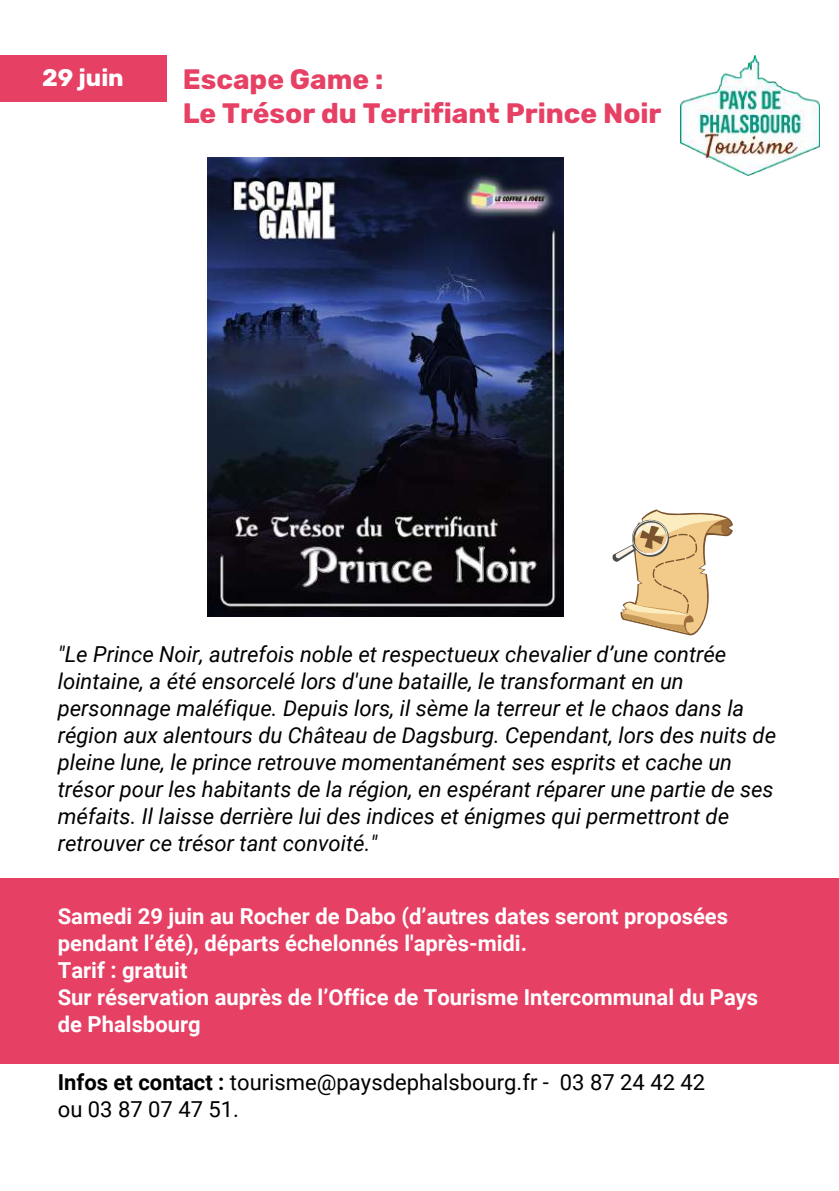
<style>
.page{position:relative;width:839px;height:1191px;background:#fff}
.page>*{position:absolute;margin:0;border:0;box-sizing:border-box;transform-origin:0 0}
.t1{font:700 28px/34.4px "Rubik";color:#e64064}
.t2{font:700 24px "Rubik";color:#fff}
.t3{font:italic 22px/27px "Roboto";color:#000}
.t4{font:700 22px/27px "Roboto";color:#fff}
.t5{font:22px/27px "Roboto";color:#000}
.s1{font-weight:700}
</style>
<div class="page">
<div style="left:0;top:56px;width:166px;height:46px;background:#e64064"></div>
<div style="left:0;top:878px;width:838px;height:186px;background:#e64064"></div>
<img style="left:208px;top:157px;width:355px;height:459px">
<img style="left:681px;top:56px;width:138px;height:120px">
<svg style="left:612px;top:509px;width:121px;height:127px"></svg>
<p class="t2" style="left:42px;top:63px;width:83px">29 juin</p>
<p class="t1" style="left:183px;top:62px;width:480px">Escape Game :<br>Le Trésor du Terrifiant Prince Noir</p>
<p class="t3" style="left:58px;top:641px;width:719px">"Le Prince Noir, autrefois noble et respectueux chevalier d’une contrée lointaine, a été ensorcelé lors d'une bataille, le transformant en un personnage maléfique. Depuis lors, il sème la terreur et le chaos dans la région aux alentours du Château de Dagsburg. Cependant, lors des nuits de pleine lune, le prince retrouve momentanément ses esprits et cache un trésor pour les habitants de la région, en espérant réparer une partie de ses méfaits. Il laisse derrière lui des indices et énigmes qui permettront de retrouver ce trésor tant convoité."</p>
<p class="t4" style="left:58px;top:903px;width:701px">Samedi 29 juin au Rocher de Dabo (d’autres dates seront proposées pendant l’été), départs échelonnés l'après-midi.<br>Tarif : gratuit<br>Sur réservation auprès de l’Office de Tourisme Intercommunal du Pays de Phalsbourg</p>
<p class="t5" style="left:58px;top:1069px;width:649px"><span class="s1">Infos et contact :</span> tourisme@paysdephalsbourg.fr - 03 87 24 42 42 ou 03 87 07 47 51.</p>
</div>
